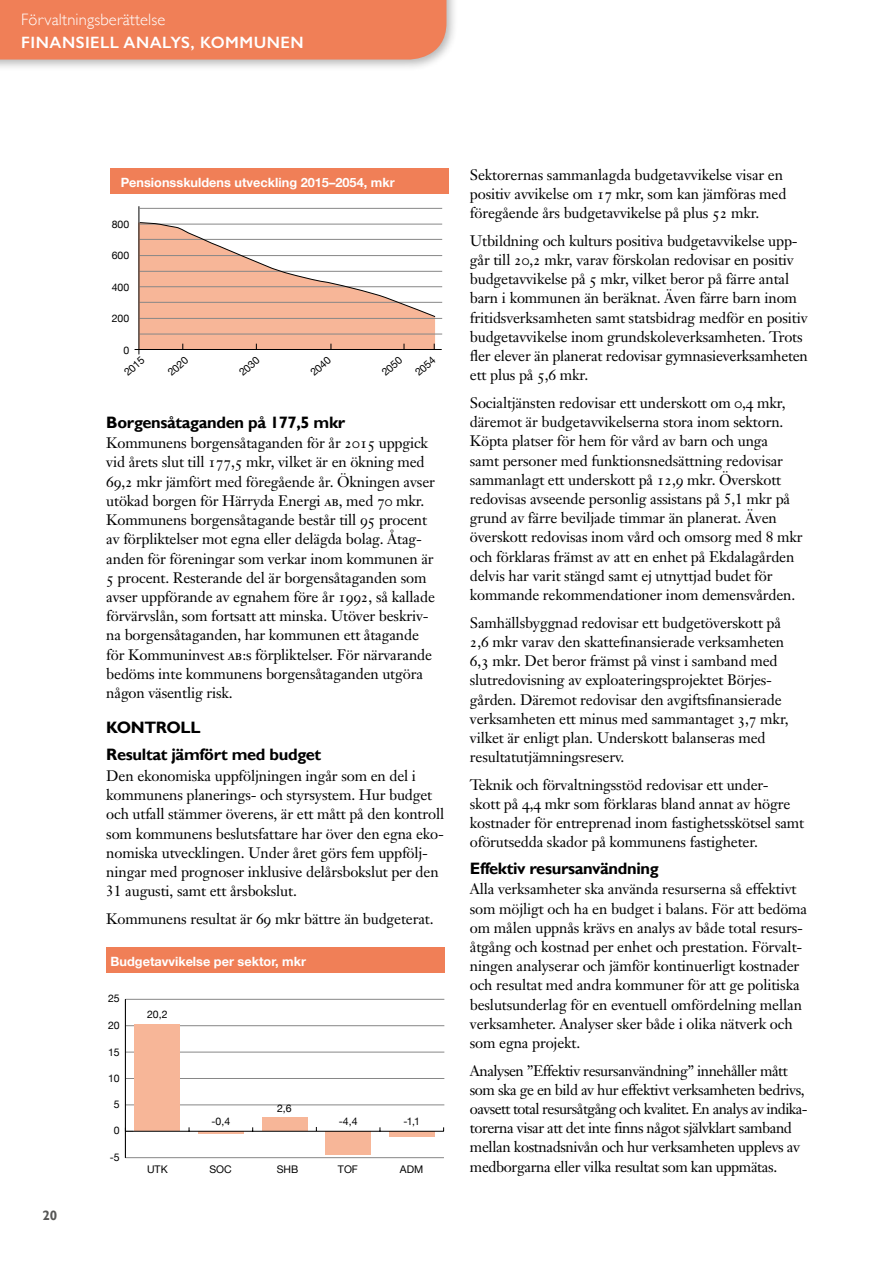
<style>
.page{position:relative;width:893px;height:1263px;background:#fff}
.page>*{position:absolute;margin:0;border:0;box-sizing:border-box;transform-origin:0 0}
.t1{font:700 16.5px/27.8px "Gill Sans";letter-spacing:-.02em;color:#000}
.t2{font:600 16.5px "Gill Sans";letter-spacing:.03em;color:#fff}
.t3{font:300 16.5px "Gill Sans";letter-spacing:.01em;color:#fff}
.t4{font:15px/19.2px "Janson Text";letter-spacing:-.01em;color:#000}
.t5{font:15px/19.2px "Janson Text";letter-spacing:-.03em;color:#000}
.t6{font:700 13.5px "Gill Sans";color:#575756}
.t7{font:700 12.75px "Helvetica Neue";color:#fff}
.t8{font:10.5px "Helvetica Neue";color:#000}
.s1{font-family:"Janson Text Roman SC"}
</style>
<div class="page">
<div style="left:0;top:0;width:458px;height:72px;background:#000;opacity:.3"></div>
<div style="left:0;top:0;width:446px;height:60px;background:#f07f57"></div>
<div style="left:110px;top:168px;width:338px;height:25px;background:#f07f57"></div>
<hr style="left:135px;top:349px;width:307px;height:1px;background:#000">
<hr style="left:140px;top:334px;width:302px;height:1px;background:#878787">
<hr style="left:140px;top:318px;width:302px;height:1px;background:#878787">
<hr style="left:140px;top:302px;width:302px;height:1px;background:#878787">
<hr style="left:140px;top:286px;width:302px;height:1px;background:#878787">
<hr style="left:140px;top:271px;width:302px;height:1px;background:#878787">
<hr style="left:140px;top:255px;width:302px;height:1px;background:#878787">
<hr style="left:140px;top:239px;width:302px;height:1px;background:#878787">
<hr style="left:140px;top:224px;width:302px;height:1px;background:#878787">
<hr style="left:140px;top:208px;width:302px;height:1px;background:#878787">
<hr style="left:139px;top:206px;width:1px;height:148px;background:#000">
<div style="left:106px;top:947px;width:338px;height:26px;background:#f07f57"></div>
<hr style="left:125px;top:1157px;width:319px;height:1px;background:#878787">
<hr style="left:125px;top:1104px;width:319px;height:1px;background:#878787">
<hr style="left:125px;top:1078px;width:319px;height:1px;background:#878787">
<hr style="left:125px;top:1052px;width:319px;height:1px;background:#878787">
<hr style="left:125px;top:1025px;width:319px;height:1px;background:#878787">
<hr style="left:125px;top:999px;width:319px;height:1px;background:#878787">
<div style="left:134px;top:1025px;width:46px;height:106px;background:#f7b698"></div>
<hr style="left:198px;top:1131px;width:46px;height:2px;background:#f7b698">
<div style="left:262px;top:1117px;width:45px;height:14px;background:#f7b698"></div>
<div style="left:325px;top:1131px;width:46px;height:23px;background:#f7b698"></div>
<div style="left:389px;top:1131px;width:46px;height:6px;background:#f7b698"></div>
<hr style="left:125px;top:1131px;width:319px;height:1px;background:#000">
<hr style="left:125px;top:999px;width:1px;height:132px;background:#000">
<hr style="left:125px;top:1128px;width:1px;height:30px;background:#000">
<svg style="left:138px;top:222px;width:298px;height:127px"></svg>
<p class="t3" style="left:21px;top:6px;width:146px">Förvaltningsberättelse</p>
<p class="t2" style="left:21px;top:33px;width:284px">FINANSIELL ANALYS, KOMMUNEN</p>
<p class="t6" style="left:43px;top:1207px;width:16px">20</p>
<p class="t7" style="left:121px;top:172px;width:275px">Pensionsskuldens utveckling 2015–2054, mkr</p>
<p class="t8" style="left:112px;top:216px;width:19px">800</p>
<p class="t8" style="left:112px;top:248px;width:19px">600</p>
<p class="t8" style="left:112px;top:279px;width:19px">400</p>
<p class="t8" style="left:112px;top:311px;width:19px">200</p>
<p class="t8" style="left:123px;top:342px;width:7px">0</p>
<p class="t8" style="left:121px;top:368px;width:25px;rotate:-42deg">2015</p>
<p class="t8" style="left:164px;top:368px;width:25px;rotate:-42deg">2020</p>
<p class="t8" style="left:236px;top:368px;width:25px;rotate:-42deg">2030</p>
<p class="t8" style="left:307px;top:368px;width:25px;rotate:-42deg">2040</p>
<p class="t8" style="left:378px;top:368px;width:25px;rotate:-42deg">2050</p>
<p class="t8" style="left:412px;top:368px;width:25px;rotate:-42deg">2054</p>
<p class="t1" style="left:106px;top:409px;width:240px">Borgensåtaganden på 177,5 mkr</p>
<p class="t4" style="left:106px;top:433px;width:330px">Kommunens borgensåtaganden för år <span class="s1">2015</span> uppgick vid årets slut till <span class="s1">177,5</span> mkr, vilket är en ökning med <span class="s1">69,2</span> mkr jämfört med föregående år. Ökningen avser utökad borgen för Härryda Energi <span class="s1">ab</span>, med <span class="s1">70</span> mkr.<br>Kommunens borgensåtagande består till <span class="s1">95</span> procent av förpliktelser mot egna eller delägda bolag. Åtag&shy;anden för föreningar som verkar inom kommunen är <span class="s1">5</span> procent. Resterande del är borgensåtaganden som avser uppförande av egnahem före år <span class="s1">1992</span>, så kallade förvärvslån, som fortsatt att minska. Utöver beskriv&shy;na borgensåtaganden, har kommunen ett åtagande för Kommuninvest <span class="s1">ab</span>:s förpliktelser. För närvarande bedöms inte kommunens borgensåtaganden utgöra någon väsentlig risk.</p>
<p class="t1" style="left:106px;top:714px;width:216px">KONTROLL<br>Resultat jämfört med budget</p>
<p class="t4" style="left:106px;top:766px;width:339px">Den ekonomiska uppföljningen ingår som en del i kommunens planerings- och styrsystem. Hur budget och utfall stämmer överens, är ett mått på den kontroll som kommunens beslutsfattare har över den egna eko&shy;nomiska utvecklingen. Under året görs fem uppfölj&shy;ningar med prognoser inklusive delårsbokslut per den 31 augusti, samt ett årsbokslut.</p>
<p class="t4" style="left:106px;top:909px;width:329px">Kommunens resultat är <span class="s1">69</span> mkr bättre än budgeterat.</p>
<p class="t7" style="left:111px;top:952px;width:197px">Budgetavvikelse per sektor, mkr</p>
<p class="t8" style="left:108px;top:991px;width:13px">25</p>
<p class="t8" style="left:108px;top:1018px;width:13px">20</p>
<p class="t8" style="left:108px;top:1044px;width:13px">15</p>
<p class="t8" style="left:108px;top:1070px;width:13px">10</p>
<p class="t8" style="left:114px;top:1097px;width:7px">5</p>
<p class="t8" style="left:114px;top:1123px;width:7px">0</p>
<p class="t8" style="left:110px;top:1149px;width:11px">-5</p>
<p class="t8" style="left:147px;top:1006px;width:22px">20,2</p>
<p class="t8" style="left:277px;top:1101px;width:16px">2,6</p>
<p class="t8" style="left:211px;top:1114px;width:20px">-0,4</p>
<p class="t8" style="left:339px;top:1114px;width:20px">-4,4</p>
<p class="t8" style="left:403px;top:1114px;width:18px">-1,1</p>
<p class="t8" style="left:147px;top:1161px;width:22px">UTK</p>
<p class="t8" style="left:209px;top:1161px;width:24px">SOC</p>
<p class="t8" style="left:277px;top:1161px;width:23px">SHB</p>
<p class="t8" style="left:338px;top:1161px;width:22px">TOF</p>
<p class="t8" style="left:400px;top:1161px;width:25px">ADM</p>
<p class="t4" style="left:470px;top:165px;width:318px">Sektorernas sammanlagda budgetavvikelse visar en positiv avvikelse om <span class="s1">17</span> mkr, som kan jämföras med föregående års budgetavvikelse på plus <span class="s1">52</span> mkr.</p>
<p class="t4" style="left:470px;top:231px;width:340px">Utbildning och kulturs positiva budgetavvikelse upp&shy;går till <span class="s1">20,2</span> mkr, varav förskolan redovisar en positiv budgetavvikelse på <span class="s1">5</span> mkr, vilket beror på färre antal barn i kommunen än beräknat. Även färre barn inom fritidsverksamheten samt statsbidrag medför en positiv budgetavvikelse inom grundskoleverksamheten. Trots fler elever än planerat redovisar gymnasieverksamheten ett plus på <span class="s1">5,6</span> mkr.</p>
<p class="t4" style="left:470px;top:393px;width:334px">Socialtjänsten redovisar ett underskott om <span class="s1">0,4</span> mkr, däremot är budgetavvikelserna stora inom sektorn.<br>Köpta platser för hem för vård av barn och unga<br>samt personer med funktionsnedsättning redovisar sammanlagt ett underskott på <span class="s1">12,9</span> mkr. Överskott redovisas avseende personlig assistans på 5,1 mkr på grund av färre beviljade timmar än planerat. Även överskott redovisas inom vård och omsorg med <span class="s1">8</span> mkr och förklaras främst av att en enhet på Ekdalagården delvis har varit stängd samt ej utnyttjad budet för kommande rekommendationer inom demensvården.</p>
<p class="t4" style="left:470px;top:613px;width:320px">Samhällsbyggnad redovisar ett budgetöverskott på <span class="s1">2,6</span> mkr varav den skattefinansierade verksamheten <span class="s1">6,3</span> mkr. Det beror främst på vinst i samband med slutredovisning av exploateringsprojektet Börjes&shy;gården. Däremot redovisar den avgiftsfinansierade verksamheten ett minus med sammantaget <span class="s1">3,7</span> mkr, vilket är enligt plan. Underskott balanseras med resultatutjämningsreserv.</p>
<p class="t4" style="left:470px;top:775px;width:336px">Teknik och förvaltningsstöd redovisar ett under-<br>skott på <span class="s1">4,4</span> mkr som förklaras bland annat av högre kostnader för entreprenad inom fastighetsskötsel samt oförutsedda skador på kommunens fastigheter.</p>
<p class="t1" style="left:470px;top:855px;width:190px">Effektiv resursanvändning</p>
<p class="t4" style="left:470px;top:879px;width:339px">Alla verksamheter ska använda resurserna så effektivt som möjligt och ha en budget i balans. För att bedöma om målen uppnås krävs en analys av både total resurs&shy;åtgång och kostnad per enhet och prestation. Förvalt&shy;ningen analyserar och jämför kontinuerligt kostnader och resultat med andra kommuner för att ge politiska beslutsunderlag för en eventuell omfördelning mellan verksamheter. Analyser sker både i olika nätverk och som egna projekt.</p>
<p class="t5" style="left:470px;top:1061px;width:339px">Analysen ”Effektiv resursanvändning” innehåller mått som ska ge en bild av hur effektivt verksamheten bedrivs, oavsett total resursåtgång och kvalitet. En analys av indika&shy;torerna visar att det inte finns något självklart samband mellan kostnadsnivån och hur verksamheten upplevs av medborgarna eller vilka resultat som kan uppmätas.</p>
</div>
